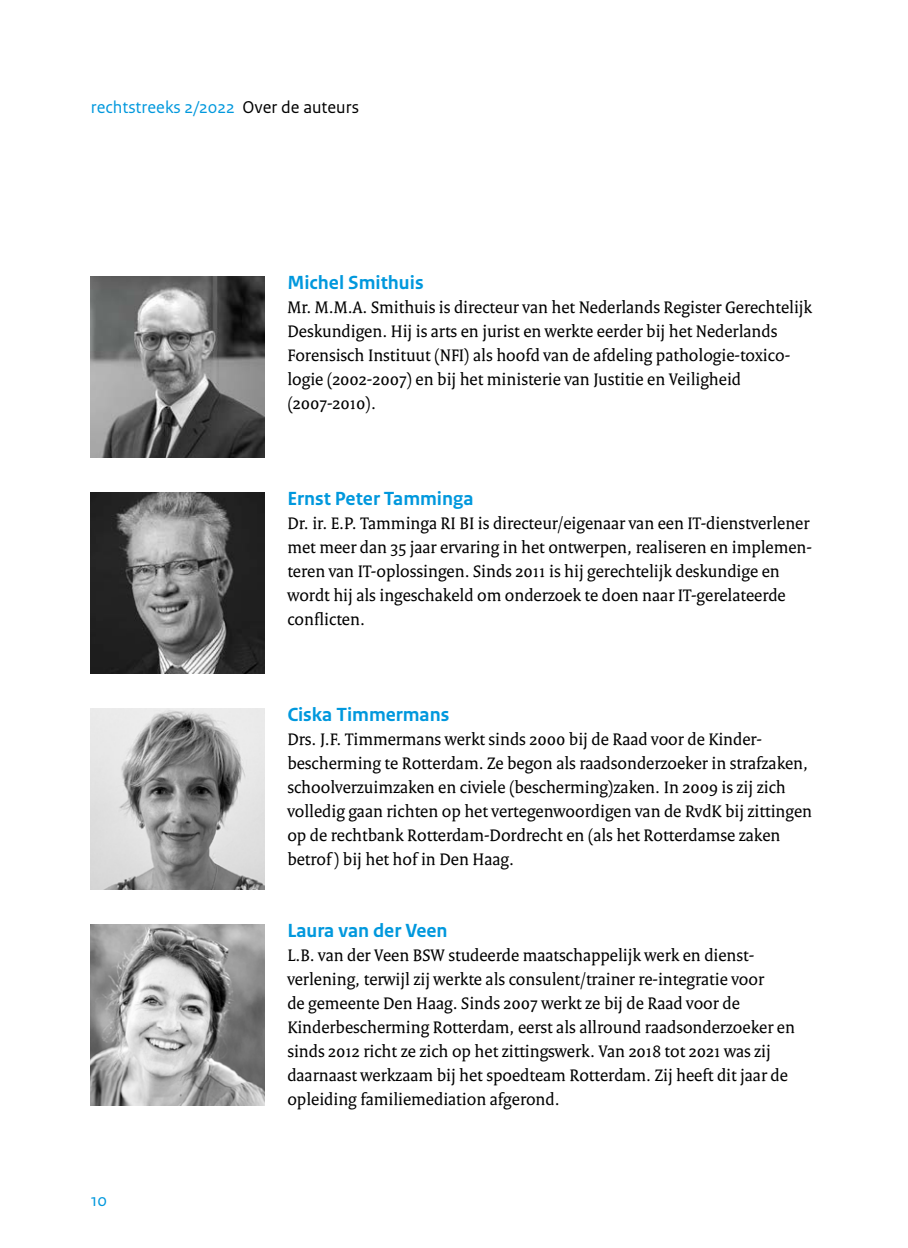
<style>
.page{position:relative;width:908px;height:1248px;background:#fff}
.page>*{position:absolute;margin:0;border:0;box-sizing:border-box;transform-origin:0 0}
.H3_05_RO_Alineakop_S{font:700 20px "Rijksoverheid Sans Text";color:#0098dd}
.P_10_RO_Broodtekst_S{font:18px/24px "Rijksoverheid Serif";color:#000}
.t1{font:18px "Rijksoverheid Sans Text";color:#0098dd}
.s1{color:#000}
</style>
<div class="page">
<img style="left:91px;top:276px;width:173px;height:181px">
<img style="left:91px;top:492px;width:173px;height:181px">
<img style="left:91px;top:708px;width:173px;height:181px">
<img style="left:91px;top:924px;width:173px;height:181px">
<p class="t1" style="left:91px;top:97px;width:269px">rechtstreeks 2/2022 <span class="s1">Over de auteurs</span></p>
<h3 class="H3_05_RO_Alineakop_S" style="left:287px;top:271px;width:138px">Michel Smithuis</h3>
<p class="P_10_RO_Broodtekst_S" style="left:287px;top:295px;width:526px">Mr. M.M.A. Smithuis is directeur van het Nederlands Register Gerechtelijk Deskundigen. Hij is arts en jurist en werkte eerder bij het Nederlands Forensisch Instituut (NFI) als hoofd van de afdeling pathologie-toxico&shy;logie (2002-2007) en bij het ministerie van Justitie en Veiligheid (2007-2010).</p>
<h3 class="H3_05_RO_Alineakop_S" style="left:287px;top:487px;width:187px">Ernst Peter Tamminga</h3>
<p class="P_10_RO_Broodtekst_S" style="left:287px;top:511px;width:526px">Dr. ir. E.P. Tamminga RI BI is directeur/eigenaar van een IT-dienstverlener met meer dan 35 jaar ervaring in het ontwerpen, realiseren en implemen&shy;teren van IT-oplossingen. Sinds 2011 is hij gerechtelijk deskundige en wordt hij als ingeschakeld om onderzoek te doen naar IT-gerelateerde conflicten.</p>
<h3 class="H3_05_RO_Alineakop_S" style="left:287px;top:703px;width:163px">Ciska Timmermans</h3>
<p class="P_10_RO_Broodtekst_S" style="left:287px;top:727px;width:526px">Drs. J.F. Timmermans werkt sinds 2000 bij de Raad voor de Kinder&shy;bescherming te Rotterdam. Ze begon als raadsonderzoeker in strafzaken, schoolverzuimzaken en civiele (bescherming)zaken. In 2009 is zij zich volledig gaan richten op het vertegenwoordigen van de RvdK bij zittingen op de rechtbank Rotterdam-Dordrecht en (als het Rotterdamse zaken betrof ) bij het hof in Den Haag.</p>
<p class="t1" style="left:91px;top:1189px;width:18px">10</p>
<h3 class="H3_05_RO_Alineakop_S" style="left:287px;top:919px;width:162px">Laura van der Veen</h3>
<p class="P_10_RO_Broodtekst_S" style="left:287px;top:943px;width:509px">L.B. van der Veen BSW studeerde maatschappelijk werk en dienst&shy;verlening, terwijl zij werkte als consulent/trainer re-integratie voor<br>de gemeente Den Haag. Sinds 2007 werkt ze bij de Raad voor de Kinderbescherming Rotterdam, eerst als allround raadsonderzoeker en sinds 2012 richt ze zich op het zittingswerk. Van 2018 tot 2021 was zij daarnaast werkzaam bij het spoedteam Rotterdam. Zij heeft dit jaar de opleiding familiemediation afgerond.</p>
</div>
